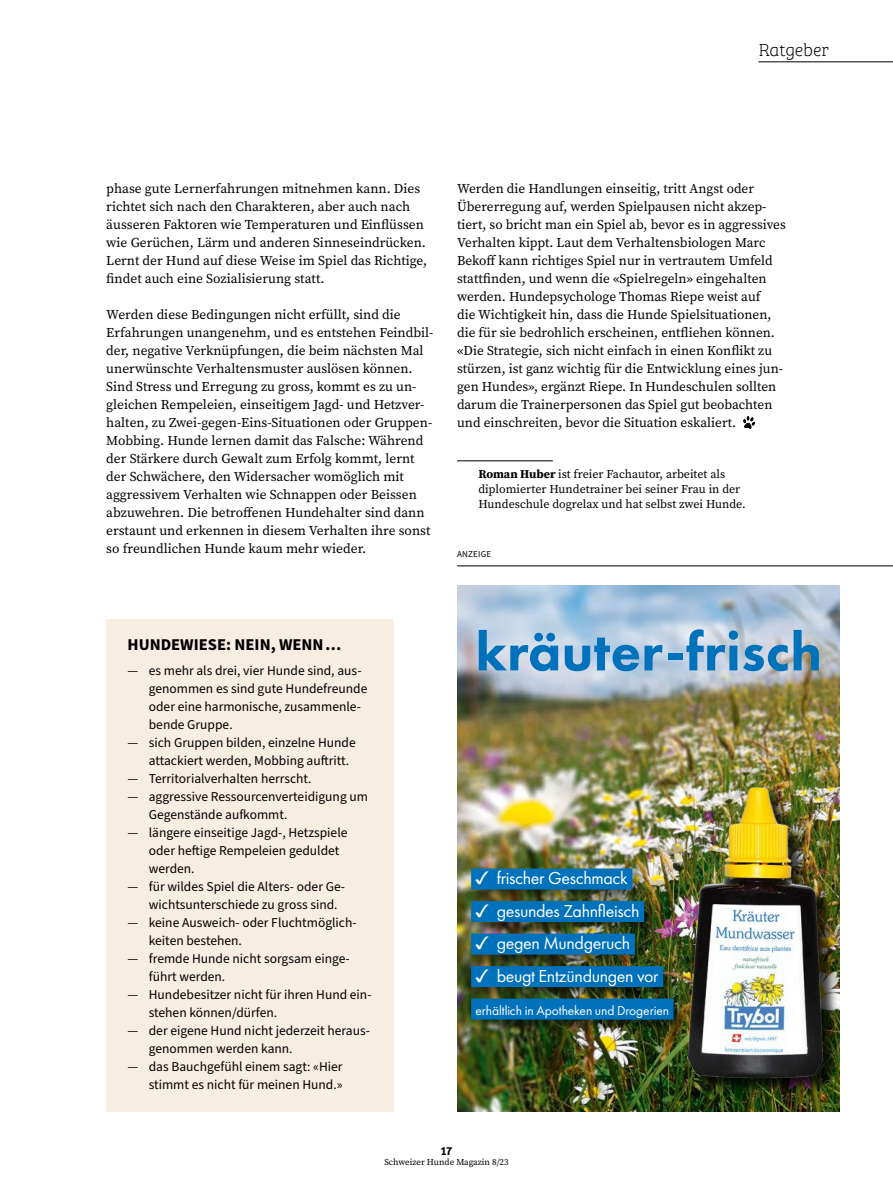
<style>
.page{position:relative;width:893px;height:1191px;background:#fff}
.page>*{position:absolute;margin:0;border:0;box-sizing:border-box;transform-origin:0 0}
.t1{font:800 55.5px "Futura PT";letter-spacing:.005em;color:#0071bb}
.t2{font:18px "Futura PT";letter-spacing:-.02em;color:#fff}
.Rubrik_Rechts{font:18px "Bree Serif Th";letter-spacing:-.01em;color:#000}
.Titel_Box_klein_11{font:700 16.5px "Source Sans Pro";color:#000}
.Lauftext_9_12{font:13.5px/18px "Source Serif Pro";color:#000}
.t3{font:13.5px/18px "Source Sans Pro";color:#000}
.t4{font:13.5px "Futura PT";letter-spacing:-.01em;color:#fff}
.Autorenzeile_8_10_SB_68_75{font:12px/15px "Source Serif Pro";color:#000}
.t5{font:600 12px "Bree";color:#000}
.t6{font:9px "Source Serif Pro";color:#000}
.Anzeige{font:9px "Source Sans Pro";letter-spacing:.02em;color:#000}
.s1{font-weight:700}
.s2{font-family:"Arial Unicode MS"}
</style>
<div class="page">
<hr style="left:457px;top:460px;width:96px;height:1px;background:#000">
<div style="left:740px;top:413px;width:17px;height:16px;background:#000;opacity:.15"></div>
<img style="left:457px;top:717px;width:207px;height:394px">
<img style="left:664px;top:717px;width:176px;height:394px">
<div style="left:457px;top:585px;width:383px;height:132px;background:#fff;opacity:.3"></div>
<div style="left:468px;top:865px;width:221px;height:170px;background:#000;opacity:.5"></div>
<div style="left:471px;top:868px;width:161px;height:21px;background:#0071bb"></div>
<div style="left:471px;top:901px;width:173px;height:21px;background:#0071bb"></div>
<div style="left:471px;top:933px;width:164px;height:21px;background:#0071bb"></div>
<div style="left:471px;top:966px;width:192px;height:21px;background:#0071bb"></div>
<div style="left:471px;top:998px;width:203px;height:21px;background:#0071bb"></div>
<hr style="left:457px;top:565px;width:436px;height:1px;background:#000">
<div style="left:106px;top:619px;width:287px;height:492px;background:#f8ede2"></div>
<hr style="left:758px;top:61px;width:135px;height:1px;background:#000">
<p class="Rubrik_Rechts" style="left:759px;top:37px;width:72px">Ratgeber</p>
<p class="Lauftext_9_12" style="left:106px;top:180px;width:322px">phase gute Lernerfahrungen mitnehmen kann. Dies richtet sich nach den Charakteren, aber auch nach äusseren Faktoren wie Temperaturen und Einflüssen wie Gerüchen, Lärm und anderen Sinneseindrücken.<br>Lernt der Hund auf diese Weise im Spiel das Richtige, findet auch eine Sozialisierung statt.</p>
<p class="Lauftext_9_12" style="left:106px;top:306px;width:329px">Werden diese Bedingungen nicht erfüllt, sind die Erfahrungen unangenehm, und es entstehen Feindbil&shy;der, negative Verknüpfungen, die beim nächsten Mal unerwünschte Verhaltensmuster auslösen können.<br>Sind Stress und Erregung zu gross, kommt es zu un&shy;gleichen Rempeleien, einseitigem Jagd- und Hetzver&shy;halten, zu Zwei-gegen-Eins-Situationen oder Gruppen-Mobbing. Hunde lernen damit das Falsche: Während der Stärkere durch Gewalt zum Erfolg kommt, lernt der Schwächere, den Widersacher womöglich mit aggressivem Verhalten wie Schnappen oder Beissen abzuwehren. Die betroffenen Hundehalter sind dann erstaunt und erkennen in diesem Verhalten ihre sonst so freundlichen Hunde kaum mehr wieder.</p>
<p class="Lauftext_9_12" style="left:457px;top:180px;width:330px">Werden die Handlungen einseitig, tritt Angst oder Übererregung auf, werden Spielpausen nicht akzep&shy;tiert, so bricht man ein Spiel ab, bevor es in aggressives Verhalten kippt. Laut dem Verhaltensbiologen Marc Bekoff kann richtiges Spiel nur in vertrautem Umfeld stattfinden, und wenn die «Spielregeln» eingehalten werden. Hundepsychologe Thomas Riepe weist auf<br>die Wichtigkeit hin, dass die Hunde Spielsituationen, die für sie bedrohlich erscheinen, entfliehen können. «Die Strategie, sich nicht einfach in einen Konflikt zu stürzen, ist ganz wichtig für die Entwicklung eines jun&shy;gen Hundes», ergänzt Riepe. In Hundeschulen sollten darum die Trainerpersonen das Spiel gut beobachten und einschreiten, bevor die Situation eskaliert.</p>
<p class="Autorenzeile_8_10_SB_68_75" style="left:478px;top:467px;width:269px"><span class="s1">Roman Huber</span> ist freier Fachautor, arbeitet als diplomierter Hundetrainer bei seiner Frau in der<br>Hundeschule dogrelax und hat selbst zwei Hunde.</p>
<p class="Anzeige" style="left:457px;top:548px;width:36px">ANZEIGE</p>
<p class="Titel_Box_klein_11" style="left:128px;top:633px;width:215px">HUNDEWIESE: NEIN, WENN …</p>
<p class="t3" style="left:149px;top:662px;width:220px;text-indent:-21px">— es mehr als drei, vier Hunde sind, aus&shy;genommen es sind gute Hundefreunde oder eine harmonische, zusammenle&shy;bende Gruppe.</p>
<p class="t3" style="left:149px;top:734px;width:208px;text-indent:-21px">— sich Gruppen bilden, einzelne Hunde attackiert werden, Mobbing auftritt.</p>
<p class="t3" style="left:128px;top:770px;width:185px">— Territorialverhalten herrscht.</p>
<p class="t3" style="left:149px;top:788px;width:221px;text-indent:-21px">— aggressive Ressourcenverteidigung um<br>Gegenstände aufkommt.</p>
<p class="t3" style="left:149px;top:824px;width:200px;text-indent:-21px">— längere einseitige Jagd-, Hetzspiele oder heftige Rempeleien geduldet werden.</p>
<p class="t3" style="left:149px;top:878px;width:198px;text-indent:-21px">— für wildes Spiel die Alters- oder Ge&shy;wichtsunterschiede zu gross sind.</p>
<p class="t3" style="left:149px;top:914px;width:209px;text-indent:-21px">— keine Ausweich- oder Fluchtmöglich&shy;keiten bestehen.</p>
<p class="t3" style="left:149px;top:950px;width:202px;text-indent:-21px">— fremde Hunde nicht sorgsam einge&shy;führt werden.</p>
<p class="t3" style="left:149px;top:986px;width:224px;text-indent:-21px">— Hundebesitzer nicht für ihren Hund ein&shy;stehen können/dürfen.</p>
<p class="t3" style="left:149px;top:1022px;width:223px;text-indent:-21px">— der eigene Hund nicht jederzeit heraus&shy;genommen werden kann.</p>
<p class="t3" style="left:128px;top:1058px;width:217px;text-align:right">— das Bauchgefühl einem sagt: «Hier stimmt es nicht für meinen Hund.»</p>
<p class="t1" style="left:475px;top:617px;width:348px">kräuter-frisch</p>
<p class="t2" style="left:475px;top:867px;width:154px"><span class="s2">✓</span> frischer Geschmack</p>
<p class="t2" style="left:475px;top:900px;width:166px"><span class="s2">✓</span> gesundes Zahnfleisch</p>
<p class="t2" style="left:475px;top:932px;width:156px"><span class="s2">✓</span> gegen Mundgeruch</p>
<p class="t2" style="left:475px;top:965px;width:185px"><span class="s2">✓</span> beugt Entzündungen vor</p>
<p class="t4" style="left:475px;top:1002px;width:195px">erhältlich in Apotheken und Drogerien</p>
<p class="t5" style="left:441px;top:1141px;width:13px">17</p>
<p class="t6" style="left:384px;top:1156px;width:126px">Schweizer Hunde Magazin 8/23</p>
</div>
